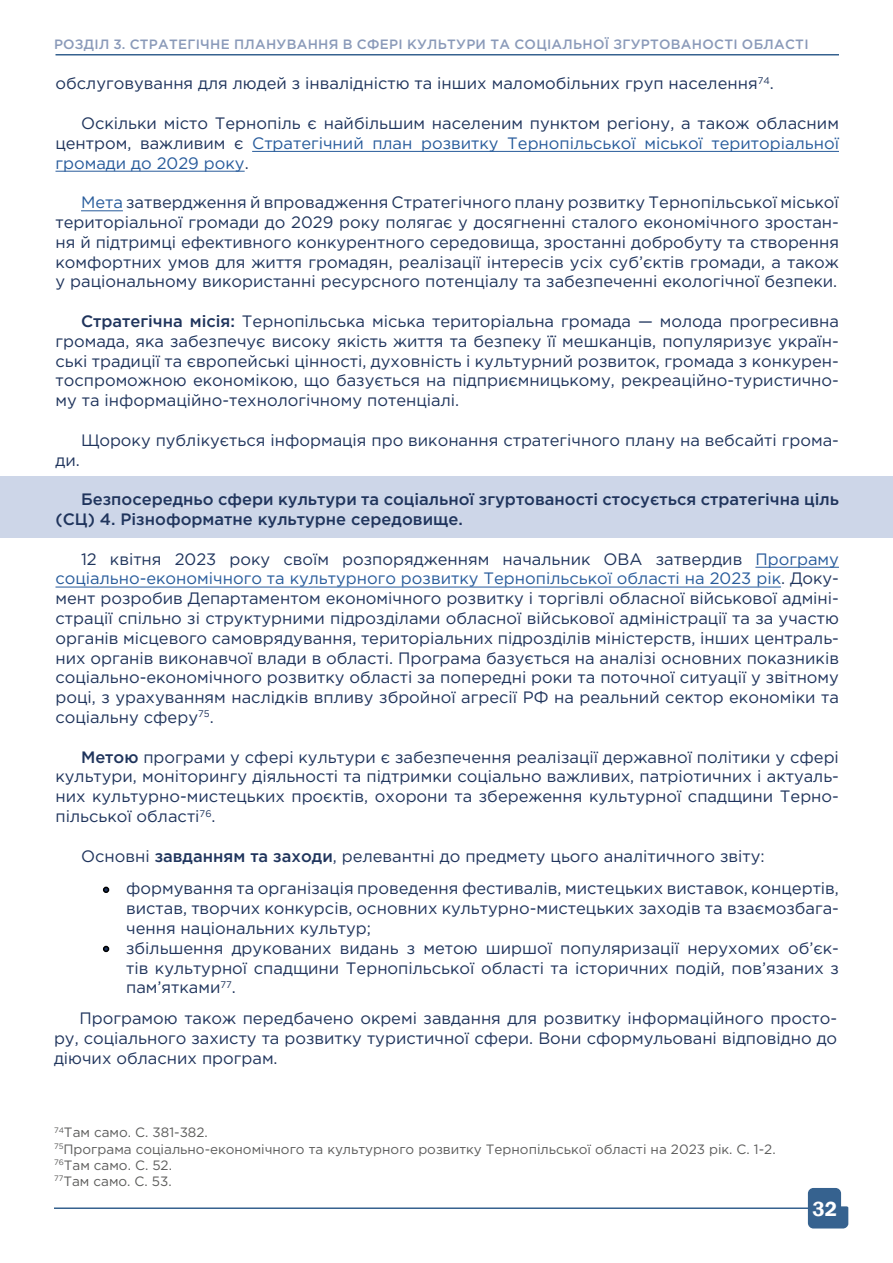
<style>
.page{position:relative;width:893px;height:1263px;background:#fff}
.page>*{position:absolute;margin:0;border:0;box-sizing:border-box;transform-origin:0 0}
.t1{font:600 21px "Franklin Gothic";color:#fff}
.t2{font:16.5px/19.8px "Gotham Pro";color:#1f345c;text-align:justify}
.t3{font:500 16.5px/19.8px "Gotham Pro";color:#1f345c}
.t4{font:13.5px/16.2px "Gotham Pro";color:#5c5c5b}
.t5{font:500 13.5px "Gotham Pro";letter-spacing:.02em;color:#8a9ab9}
.s1{color:#275b9b}
.s2{font-weight:500}
</style>
<div class="page">
<svg style="left:808px;top:1188px;width:40px;height:40px"></svg>
<hr style="left:56px;top:54px;width:783px;height:2px;background:#36628f">
<hr style="left:54px;top:1207px;width:785px;height:2px;background:#36628f">
<div style="left:0;top:476px;width:893px;height:62px;background:#cdd6e8"></div>
<hr style="left:252px;top:151px;width:587px;height:1px;background:#275b9b">
<hr style="left:56px;top:171px;width:189px;height:1px;background:#275b9b">
<hr style="left:81px;top:211px;width:42px;height:1px;background:#275b9b">
<hr style="left:755px;top:567px;width:84px;height:1px;background:#275b9b">
<hr style="left:56px;top:587px;width:725px;height:1px;background:#275b9b">
<svg style="left:103px;top:887px;width:6px;height:6px"></svg>
<svg style="left:103px;top:946px;width:6px;height:6px"></svg>
<p class="t5" style="left:54px;top:37px;width:756px">РОЗДІЛ 3. СТРАТЕГІЧНЕ ПЛАНУВАННЯ В СФЕРІ КУЛЬТУРИ ТА СОЦІАЛЬНОЇ ЗГУРТОВАНОСТІ ОБЛАСТІ</p>
<p class="t2" style="left:56px;top:74px;width:720px">обслуговування для людей з інвалідністю та інших маломобільних груп населення<sup>74</sup>.</p>
<p class="t2" style="left:56px;top:113px;width:785px;text-indent:26px">Оскільки місто Тернопіль є найбільшим населеним пунктом регіону, а також обласним центром, важливим є <span class="s1">Стратегічний план розвитку Тернопільської міської територіальної громади до 2029 року</span>.</p>
<p class="t2" style="left:56px;top:192px;width:785px;text-indent:26px"><span class="s1">Мета</span> затвердження й впровадження Стратегічного плану розвитку Тернопільської міської територіальної громади до 2029 року полягає у досягненні сталого економічного зростан&shy;ня й підтримці ефективного конкурентного середовища, зростанні добробуту та створення комфортних умов для життя громадян, реалізації інтересів усіх суб’єктів громади, а також у раціональному використанні ресурсного потенціалу та забезпеченні екологічної безпеки.</p>
<p class="t2" style="left:56px;top:311px;width:785px;text-indent:26px"><span class="s2">Стратегічна місія:</span> Тернопільська міська територіальна громада — молода прогресивна громада, яка забезпечує високу якість життя та безпеку її мешканців, популяризує україн&shy;ські традиції та європейські цінності, духовність і культурний розвиток, громада з конкурен&shy;тоспроможною економікою, що базується на підприємницькому, рекреаційно-туристично&shy;му та інформаційно-технологічному потенціалі.</p>
<p class="t2" style="left:81px;top:430px;width:759px">Щороку публікується інформація про виконання стратегічного плану на вебсайті грома-</p>
<p class="t2" style="left:56px;top:450px;width:26px">ди.</p>
<p class="t3" style="left:56px;top:489px;width:785px;text-indent:25px">Безпосередньо сфери культури та соціальної згуртованості стосується стратегічна ціль (СЦ) 4. Різноформатне культурне середовище.</p>
<p class="t2" style="left:56px;top:549px;width:785px;text-indent:26px">12 квітня 2023 року своїм розпорядженням начальник ОВА затвердив <span class="s1">Програму соціально-економічного та культурного розвитку Тернопільської області на 2023 рік</span>. Доку&shy;мент розробив Департаментом економічного розвитку і торгівлі обласної військової адміні&shy;страції спільно зі структурними підрозділами обласної військової адміністрації та за участю органів місцевого самоврядування, територіальних підрозділів міністерств, інших централь&shy;них органів виконавчої влади в області. Програма базується на аналізі основних показників соціально-економічного розвитку області за попередні роки та поточної ситуації у звітному році, з урахуванням наслідків впливу збройної агресії РФ на реальний сектор економіки та соціальну сферу<sup>75</sup>.</p>
<p class="t2" style="left:56px;top:747px;width:785px;text-indent:26px"><span class="s2">Метою</span> програми у сфері культури є забезпечення реалізації державної політики у сфері культури, моніторингу діяльності та підтримки соціально важливих, патріотичних і актуаль&shy;них культурно-мистецьких проєктів, охорони та збереження культурної спадщини Терно&shy;пільської області<sup>76</sup>.</p>
<p class="t2" style="left:81px;top:846px;width:685px">Основні <span class="s2">завданням та заходи</span>, релевантні до предмету цього аналітичного звіту:</p>
<p class="t2" style="left:126px;top:879px;width:714px;text-align:left">формування та організація проведення фестивалів, мистецьких виставок, концертів, вистав, творчих конкурсів, основних культурно-мистецьких заходів та взаємозбага&shy;чення національних культур;<br>збільшення друкованих видань з метою ширшої популяризації нерухомих об’єк&shy;тів культурної спадщини Тернопільської області та історичних подій, пов’язаних з пам’ятками<sup>77</sup>.</p>
<p class="t2" style="left:54px;top:1008px;width:785px;text-indent:26px">Програмою також передбачено окремі завдання для розвитку інформаційного просто&shy;ру, соціального захисту та розвитку туристичної сфери. Вони сформульовані відповідно до діючих обласних програм.</p>
<p class="t4" style="left:54px;top:1124px;width:723px"><sup>74</sup>Там само. С. 381-382.<br><sup>75</sup>Програма соціально-економічного та культурного розвитку Тернопільської області на 2023 рік. С. 1-2.<br><sup>76</sup>Там само. С. 52.<br><sup>77</sup>Там само. С. 53.</p>
<p class="t1" style="left:813px;top:1196px;width:26px">32</p>
</div>
